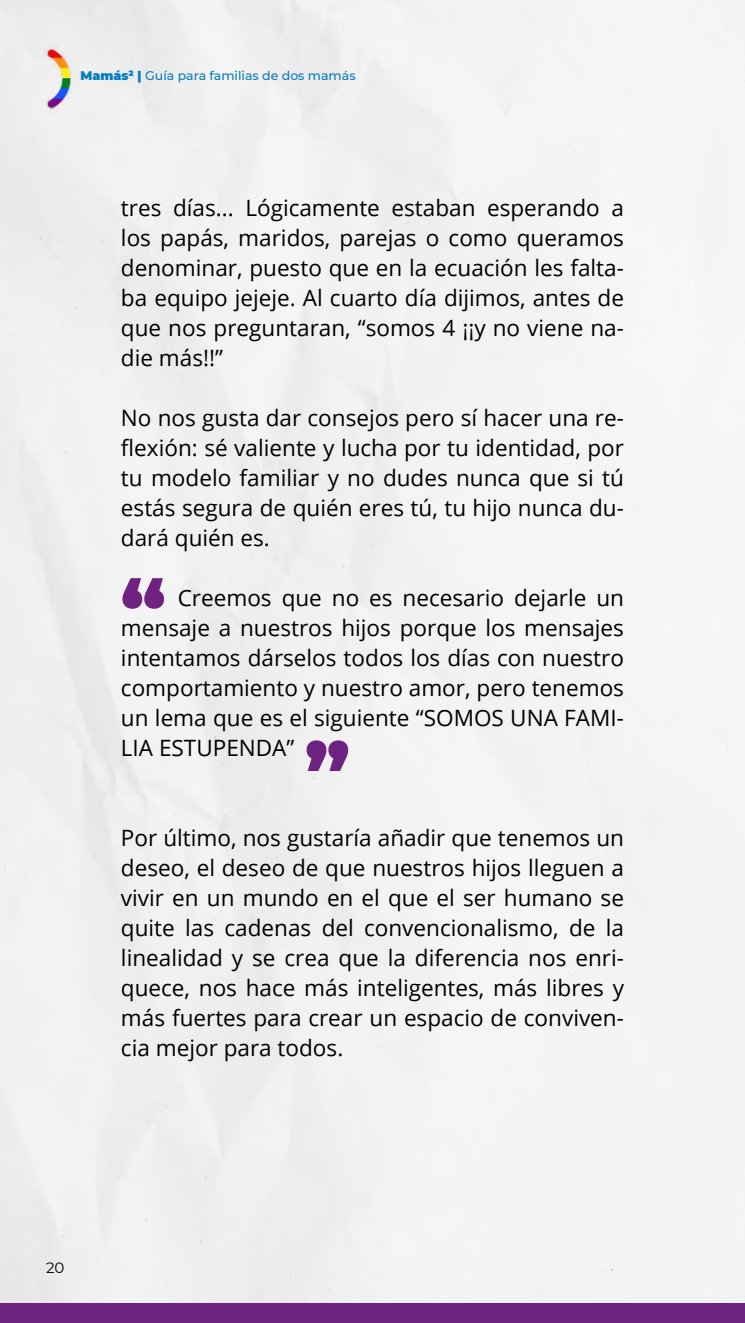
<style>
.page{position:relative;width:745px;height:1323px;background:#fff}
.page>*{position:absolute;margin:0;border:0;box-sizing:border-box;transform-origin:0 0}
.t1{font:900 75px "Montserrat";color:#6f2380}
.t2{font:22.5px/30px "Open Sans";color:#000;text-align:justify}
.t3{font:15px "Montserrat";color:#000}
.t4{font:500 12.5px "Montserrat";color:#067bc0}
.s1{font-weight:900}
</style>
<div class="page">
<div style="left:0;top:1303px;width:744px;height:20px;background:#6f2380"></div>
<img style="left:44px;top:45px;width:29px;height:67px">
<p class="t4" style="left:80px;top:67px;width:276px"><span class="s1">Mamás² |</span> Guía para familias de dos mamás</p>
<p class="t2" style="left:121px;top:192px;width:504px">tres días... Lógicamente estaban esperando a los papás, maridos, parejas o como queramos denominar, puesto que en la ecuación les falta&shy;ba equipo jejeje. Al cuarto día dijimos, antes de que nos preguntaran, “somos 4 ¡¡y no viene na&shy;die más!!”</p>
<p class="t2" style="left:121px;top:402px;width:504px">No nos gusta dar consejos pero sí hacer una re&shy;flexión: sé valiente y lucha por tu identidad, por tu modelo familiar y no dudes nunca que si tú estás segura de quién eres tú, tu hijo nunca du&shy;dará quién es.</p>
<p class="t2" style="left:121px;top:582px;width:504px;text-indent:57px">Creemos que no es necesario dejarle un mensaje a nuestros hijos porque los mensajes intentamos dárselos todos los días con nuestro comportamiento y nuestro amor, pero tenemos un lema que es el siguiente “SOMOS UNA FAMI-LIA ESTUPENDA”</p>
<h1 class="t1" style="left:121px;top:551px;width:46px">“</h1>
<h1 class="t1" style="left:305px;top:714px;width:46px">”</h1>
<p class="t2" style="left:121px;top:822px;width:504px">Por último, nos gustaría añadir que tenemos un deseo, el deseo de que nuestros hijos lleguen a vivir en un mundo en el que el ser humano se quite las cadenas del convencionalismo, de la linealidad y se crea que la diferencia nos enri&shy;quece, nos hace más inteligentes, más libres y más fuertes para crear un espacio de conviven&shy;cia mejor para todos.</p>
<p class="t3" style="left:46px;top:1257px;width:20px">20</p>
</div>
